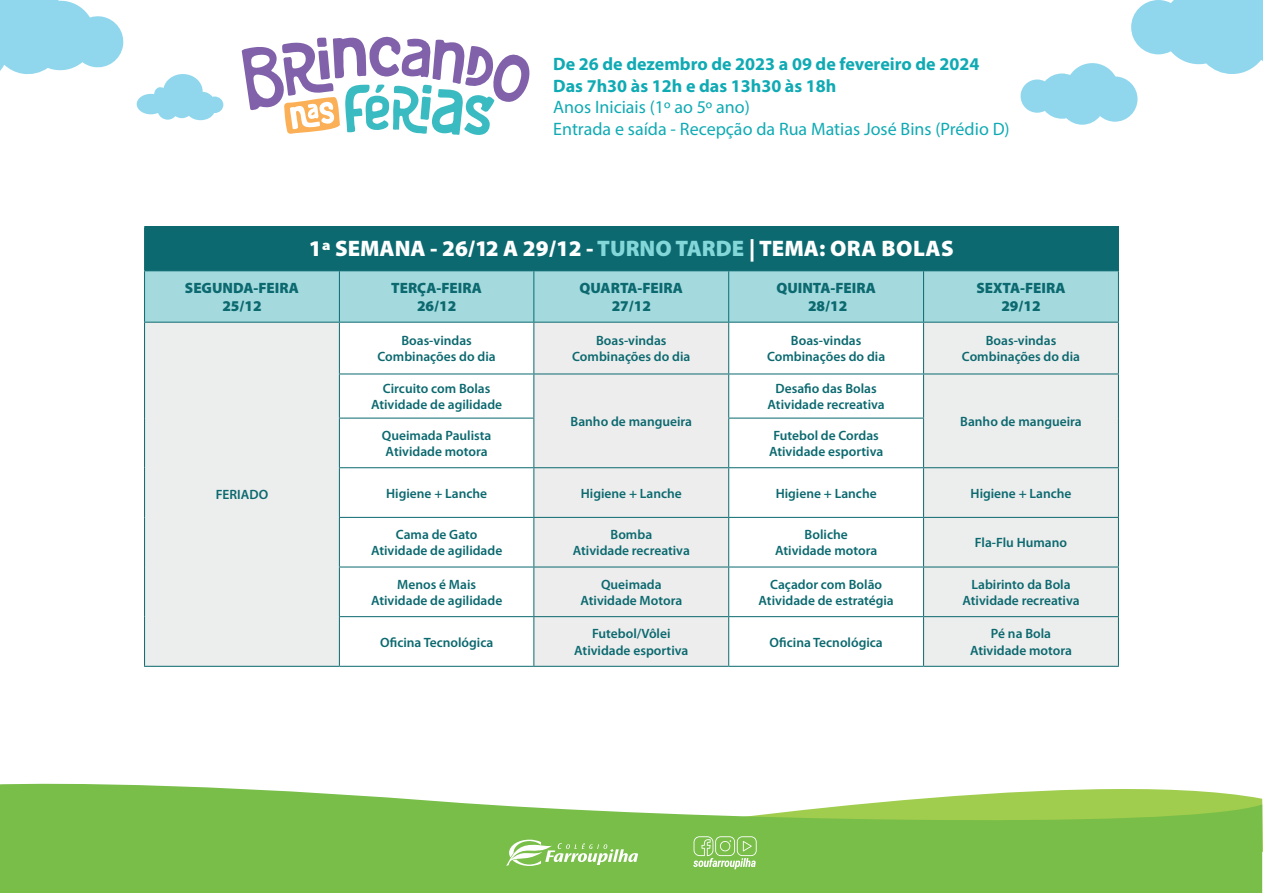
<style>
.page{position:relative;width:1263px;height:893px;background:#fff}
.page>*{position:absolute;margin:0;border:0;box-sizing:border-box;transform-origin:0 0}
.t1{font:900 22.5px "Myriad Pro";color:#fff}
.t2{font:18px/21.6px "Myriad Pro";color:#10aab4}
.t3{font:700 18px/21.6px "Myriad Pro";color:#10aab4}
.t4{font:900 15px/18px "Myriad Pro";color:#0b696f;text-align:center}
.t5{font:600 13.5px/16.2px "Myriad Pro";color:#0b696f;text-align:center}
.s1{color:#84d7d9}
</style>
<div class="page">
<svg style="left:0;top:0;width:124px;height:74px"></svg>
<svg style="left:1020px;top:0;width:243px;height:125px"></svg>
<svg style="left:137px;top:74px;width:86px;height:46px"></svg>
<svg style="left:0;top:783px;width:1262px;height:110px;background:#8dc861"></svg>
<svg style="left:506px;top:840px;width:132px;height:26px"></svg>
<svg style="left:693px;top:836px;width:64px;height:33px;background:#99ce75"></svg>
<svg style="left:242px;top:36px;width:288px;height:99px"></svg>
<div style="left:145px;top:227px;width:973px;height:44px;background:#0b696f"></div>
<div style="left:145px;top:271px;width:973px;height:51px;background:#a4dade"></div>
<div style="left:145px;top:322px;width:194px;height:344px;background:#eceded"></div>
<svg style="left:340px;top:373px;width:193px;height:45px"></svg>
<div style="left:534px;top:323px;width:194px;height:343px;background:#ededed"></div>
<svg style="left:729px;top:323px;width:194px;height:343px"></svg>
<div style="left:924px;top:323px;width:194px;height:343px;background:#eceded"></div>
<svg style="left:340px;top:468px;width:193px;height:198px"></svg>
<hr style="left:144px;top:226px;width:195px;height:1px;background:#0b696f">
<hr style="left:144px;top:227px;width:1px;height:43px;background:#0b696f">
<hr style="left:339px;top:226px;width:195px;height:1px;background:#0b696f">
<hr style="left:534px;top:226px;width:195px;height:1px;background:#0b696f">
<hr style="left:729px;top:226px;width:194px;height:1px;background:#0b696f">
<hr style="left:923px;top:226px;width:196px;height:1px;background:#0b696f">
<hr style="left:1118px;top:227px;width:1px;height:43px;background:#0b696f">
<hr style="left:144px;top:270px;width:195px;height:1px;background:#0b696f">
<hr style="left:144px;top:271px;width:1px;height:51px;background:#0b696f">
<hr style="left:339px;top:271px;width:1px;height:51px;background:#0b696f">
<hr style="left:533px;top:271px;width:1px;height:51px;background:#0b696f">
<hr style="left:728px;top:271px;width:1px;height:51px;background:#0b696f">
<hr style="left:923px;top:270px;width:196px;height:1px;background:#0b696f">
<hr style="left:923px;top:271px;width:1px;height:51px;background:#0b696f">
<hr style="left:1118px;top:271px;width:1px;height:51px;background:#0b696f">
<hr style="left:144px;top:322px;width:195px;height:1px;background:#0b696f">
<hr style="left:144px;top:323px;width:1px;height:51px;background:#0b696f">
<hr style="left:339px;top:322px;width:195px;height:1px;background:#0b696f">
<hr style="left:339px;top:323px;width:1px;height:51px;background:#0b696f">
<hr style="left:534px;top:322px;width:195px;height:1px;background:#0b696f">
<hr style="left:533px;top:323px;width:1px;height:51px;background:#0b696f">
<hr style="left:729px;top:322px;width:194px;height:1px;background:#0b696f">
<hr style="left:728px;top:323px;width:1px;height:51px;background:#0b696f">
<hr style="left:923px;top:322px;width:196px;height:1px;background:#0b696f">
<hr style="left:923px;top:323px;width:1px;height:51px;background:#0b696f">
<hr style="left:1118px;top:323px;width:1px;height:51px;background:#0b696f">
<hr style="left:144px;top:374px;width:1px;height:44px;background:#0b696f">
<hr style="left:144px;top:418px;width:1px;height:50px;background:#0b696f">
<hr style="left:144px;top:468px;width:1px;height:49px;background:#0b696f">
<hr style="left:144px;top:517px;width:1px;height:50px;background:#0b696f">
<hr style="left:144px;top:567px;width:1px;height:50px;background:#0b696f">
<hr style="left:144px;top:617px;width:1px;height:49px;background:#0b696f">
<hr style="left:339px;top:374px;width:195px;height:1px;background:#0b696f">
<hr style="left:339px;top:374px;width:1px;height:44px;background:#0b696f">
<hr style="left:534px;top:374px;width:195px;height:1px;background:#0b696f">
<hr style="left:533px;top:374px;width:1px;height:44px;background:#0b696f">
<hr style="left:729px;top:374px;width:194px;height:1px;background:#0b696f">
<hr style="left:728px;top:374px;width:1px;height:44px;background:#0b696f">
<hr style="left:923px;top:374px;width:196px;height:1px;background:#0b696f">
<hr style="left:923px;top:374px;width:1px;height:44px;background:#0b696f">
<hr style="left:1118px;top:374px;width:1px;height:44px;background:#0b696f">
<hr style="left:339px;top:418px;width:195px;height:1px;background:#0b696f">
<hr style="left:339px;top:419px;width:1px;height:48px;background:#0b696f">
<hr style="left:533px;top:419px;width:1px;height:48px;background:#0b696f">
<hr style="left:728px;top:418px;width:196px;height:1px;background:#0b696f">
<hr style="left:728px;top:419px;width:1px;height:48px;background:#0b696f">
<hr style="left:923px;top:419px;width:1px;height:48px;background:#0b696f">
<hr style="left:1118px;top:418px;width:1px;height:49px;background:#0b696f">
<hr style="left:339px;top:467px;width:195px;height:1px;background:#0b696f">
<hr style="left:339px;top:468px;width:1px;height:49px;background:#0b696f">
<hr style="left:534px;top:467px;width:195px;height:1px;background:#0b696f">
<hr style="left:533px;top:468px;width:1px;height:49px;background:#0b696f">
<hr style="left:729px;top:467px;width:194px;height:1px;background:#0b696f">
<hr style="left:728px;top:468px;width:1px;height:49px;background:#0b696f">
<hr style="left:923px;top:467px;width:196px;height:1px;background:#0b696f">
<hr style="left:923px;top:468px;width:1px;height:49px;background:#0b696f">
<hr style="left:1118px;top:468px;width:1px;height:49px;background:#0b696f">
<hr style="left:339px;top:517px;width:195px;height:1px;background:#0b696f">
<hr style="left:339px;top:518px;width:1px;height:49px;background:#0b696f">
<hr style="left:534px;top:517px;width:195px;height:1px;background:#0b696f">
<hr style="left:533px;top:518px;width:1px;height:49px;background:#0b696f">
<hr style="left:729px;top:517px;width:194px;height:1px;background:#0b696f">
<hr style="left:728px;top:518px;width:1px;height:49px;background:#0b696f">
<hr style="left:923px;top:517px;width:196px;height:1px;background:#0b696f">
<hr style="left:923px;top:518px;width:1px;height:49px;background:#0b696f">
<hr style="left:1118px;top:518px;width:1px;height:49px;background:#0b696f">
<hr style="left:339px;top:567px;width:195px;height:1px;background:#0b696f">
<hr style="left:339px;top:567px;width:1px;height:49px;background:#0b696f">
<hr style="left:534px;top:567px;width:195px;height:1px;background:#0b696f">
<hr style="left:533px;top:567px;width:1px;height:49px;background:#0b696f">
<hr style="left:729px;top:567px;width:194px;height:1px;background:#0b696f">
<hr style="left:728px;top:567px;width:1px;height:49px;background:#0b696f">
<hr style="left:923px;top:567px;width:196px;height:1px;background:#0b696f">
<hr style="left:923px;top:567px;width:1px;height:49px;background:#0b696f">
<hr style="left:1118px;top:567px;width:1px;height:49px;background:#0b696f">
<hr style="left:339px;top:616px;width:195px;height:1px;background:#0b696f">
<hr style="left:339px;top:617px;width:1px;height:49px;background:#0b696f">
<hr style="left:534px;top:616px;width:195px;height:1px;background:#0b696f">
<hr style="left:533px;top:617px;width:1px;height:49px;background:#0b696f">
<hr style="left:729px;top:616px;width:194px;height:1px;background:#0b696f">
<hr style="left:728px;top:617px;width:1px;height:49px;background:#0b696f">
<hr style="left:923px;top:616px;width:196px;height:1px;background:#0b696f">
<hr style="left:923px;top:617px;width:1px;height:49px;background:#0b696f">
<hr style="left:1118px;top:617px;width:1px;height:49px;background:#0b696f">
<hr style="left:144px;top:666px;width:195px;height:1px;background:#0b696f">
<hr style="left:339px;top:666px;width:195px;height:1px;background:#0b696f">
<hr style="left:534px;top:666px;width:195px;height:1px;background:#0b696f">
<hr style="left:729px;top:666px;width:194px;height:1px;background:#0b696f">
<hr style="left:923px;top:666px;width:196px;height:1px;background:#0b696f">
<h2 class="t3" style="left:553px;top:53px;width:428px">De 26 de dezembro de 2023 a 09 de fevereiro de 2024<br>Das 7h30 às 12h e das 13h30 às 18h</h2>
<h2 class="t2" style="left:553px;top:96px;width:458px">Anos Iniciais (1º ao 5º ano)<br>Entrada e saída - Recepção da Rua Matias José Bins (Prédio D)</h2>
<h1 class="t1" style="left:309px;top:235px;width:646px">1ª SEMANA - 26/12 A 29/12 - <span class="s1">TURNO TARDE</span> | TEMA: ORA BOLAS</h1>
<p class="t4" style="left:185px;top:279px;width:116px">SEGUNDA-FEIRA<br>25/12</p>
<p class="t4" style="left:391px;top:279px;width:92px">TERÇA-FEIRA<br>26/12</p>
<p class="t4" style="left:580px;top:279px;width:105px">QUARTA-FEIRA<br>27/12</p>
<p class="t4" style="left:776px;top:279px;width:101px">QUINTA-FEIRA<br>28/12</p>
<p class="t4" style="left:976px;top:279px;width:91px">SEXTA-FEIRA<br>29/12</p>
<p class="t5" style="left:216px;top:486px;width:54px">FERIADO</p>
<p class="t5" style="left:378px;top:332px;width:120px">Boas-vindas<br>Combinações do dia</p>
<p class="t5" style="left:572px;top:332px;width:120px">Boas-vindas<br>Combinações do dia</p>
<p class="t5" style="left:767px;top:332px;width:120px">Boas-vindas<br>Combinações do dia</p>
<p class="t5" style="left:962px;top:332px;width:120px">Boas-vindas<br>Combinações do dia</p>
<p class="t5" style="left:371px;top:380px;width:133px">Circuito com Bolas<br>Atividade de agilidade</p>
<p class="t5" style="left:570px;top:413px;width:123px">Banho de mangueira</p>
<p class="t5" style="left:767px;top:380px;width:119px">Desafio das Bolas<br>Atividade recreativa</p>
<p class="t5" style="left:960px;top:413px;width:123px">Banho de mangueira</p>
<p class="t5" style="left:382px;top:427px;width:111px;text-align:left">Queimada Paulista<br>Atividade motora</p>
<p class="t5" style="left:769px;top:427px;width:116px">Futebol de Cordas<br>Atividade esportiva</p>
<p class="t5" style="left:386px;top:485px;width:103px">Higiene + Lanche</p>
<p class="t5" style="left:581px;top:485px;width:103px">Higiene + Lanche</p>
<p class="t5" style="left:776px;top:485px;width:103px">Higiene + Lanche</p>
<p class="t5" style="left:970px;top:485px;width:103px">Higiene + Lanche</p>
<p class="t5" style="left:371px;top:526px;width:133px">Cama de Gato<br>Atividade de agilidade</p>
<p class="t5" style="left:573px;top:526px;width:119px">Bomba<br>Atividade recreativa</p>
<p class="t5" style="left:775px;top:526px;width:104px">Boliche<br>Atividade motora</p>
<p class="t5" style="left:975px;top:534px;width:94px">Fla-Flu Humano</p>
<p class="t5" style="left:371px;top:576px;width:133px">Menos é Mais<br>Atividade de agilidade</p>
<p class="t5" style="left:580px;top:576px;width:103px">Queimada<br>Atividade Motora</p>
<p class="t5" style="left:759px;top:576px;width:137px">Caçador com Bolão<br>Atividade de estratégia</p>
<p class="t5" style="left:962px;top:576px;width:119px">Labirinto da Bola<br>Atividade recreativa</p>
<p class="t5" style="left:380px;top:634px;width:115px">Oficina Tecnológica</p>
<p class="t5" style="left:574px;top:625px;width:116px">Futebol/Vôlei<br>Atividade esportiva</p>
<p class="t5" style="left:770px;top:634px;width:115px">Oficina Tecnológica</p>
<p class="t5" style="left:970px;top:625px;width:104px">Pé na Bola<br>Atividade motora</p>
</div>
